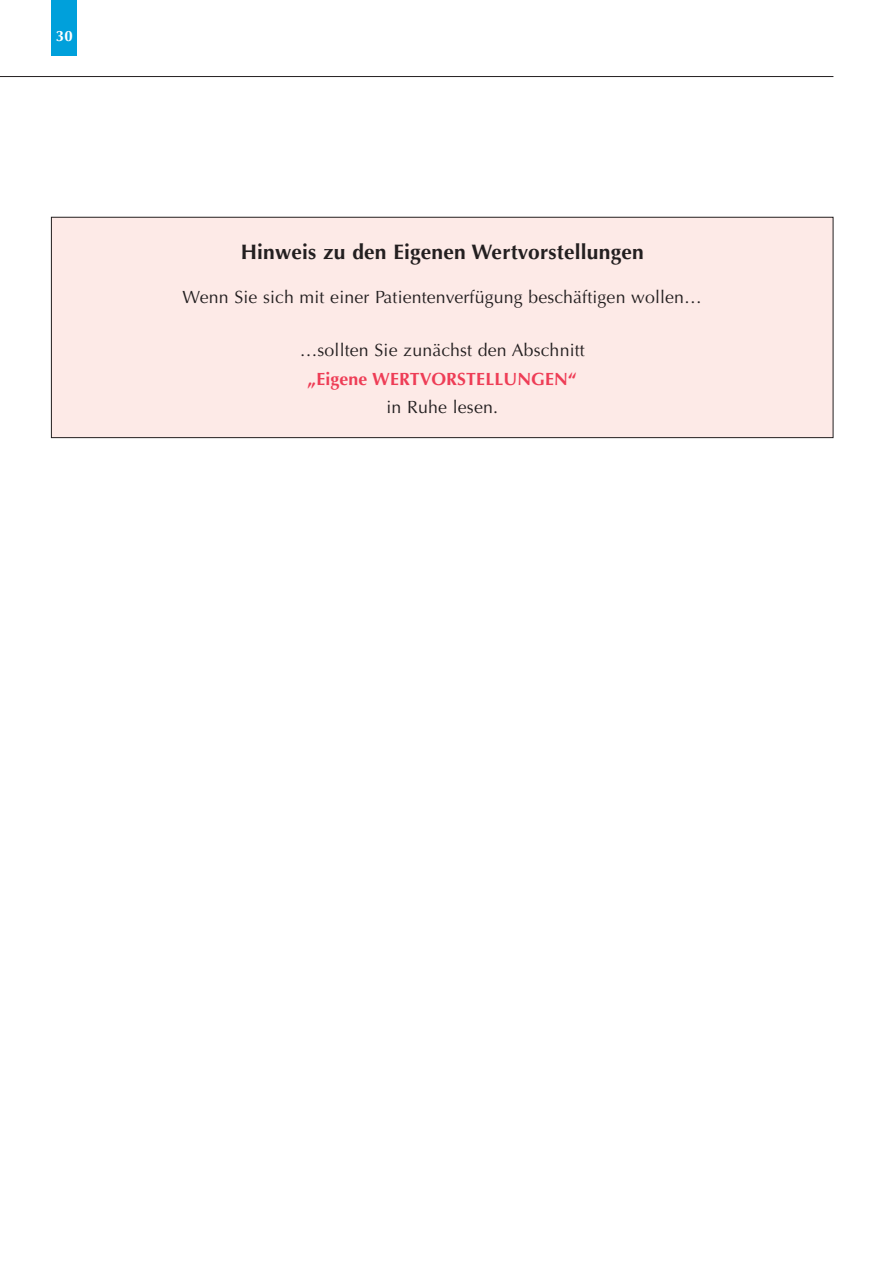
<style>
.page{position:relative;width:893px;height:1263px;background:#fff}
.page>*{position:absolute;margin:0;border:0;box-sizing:border-box;transform-origin:0 0}
.t1{font:700 21px "Optima LT Std";letter-spacing:.01em;color:#231f20}
.t2{font:17.7px "Optima LT Std";letter-spacing:.01em;color:#231f20}
.t3{font:700 17.7px "Optima LT Std";letter-spacing:.01em;color:#ee3d56}
.t4{font:700 15px "Optima LT Std";color:#fff}
</style>
<div class="page">
<div style="left:52px;top:0;width:25px;height:55px;background:#00a0db"></div>
<div style="left:51px;top:217px;width:782px;height:221px;background:#fdeae7"></div>
<div style="left:51px;top:217px;width:782px;height:221px;border:1px solid #231f20"></div>
<hr style="left:0;top:76px;width:833px;height:1px;background:#231f20">
<p class="t4" style="left:56px;top:30px;width:18px">30</p>
<p class="t1" style="left:241px;top:244px;width:405px">Hinweis zu den Eigenen Wertvorstellungen</p>
<p class="t2" style="left:182px;top:289px;width:521px">Wenn Sie sich mit einer Patientenverfügung beschäftigen wollen…</p>
<p class="t2" style="left:300px;top:343px;width:287px">…sollten Sie zunächst den Abschnitt</p>
<p class="t3" style="left:307px;top:372px;width:271px">„Eigene WERTVORSTELLUNGEN“</p>
<p class="t2" style="left:386px;top:400px;width:113px">in Ruhe lesen.</p>
</div>
